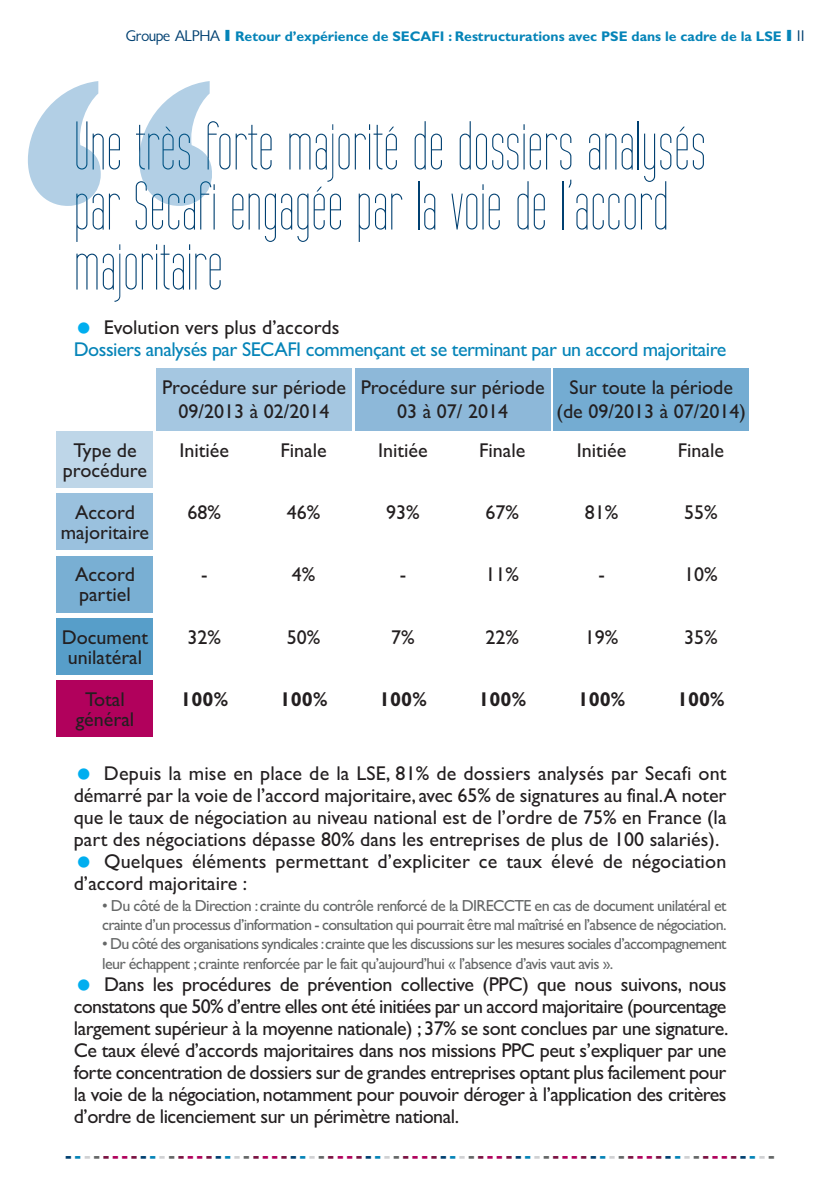
<style>
.page{position:relative;width:840px;height:1191px;background:#fff}
.page>*{position:absolute;margin:0;border:0;box-sizing:border-box;transform-origin:0 0}
.t1{font:70px/60px "Tall Films";color:#004071}
.t2{font:20px/22px "Gill Sans";color:#231f20;text-align:center}
.t3{font:700 20px "Gill Sans";color:#7b1342}
.t4{font:20px "Gill Sans";letter-spacing:-.025em;color:#0584b8}
.t5{font:700 20px "Gill Sans";color:#231f20}
.t6{font:16px/19.2px "Gill Sans";letter-spacing:-.045em;color:#656767}
.t7{font:700 14px "Gill Sans";color:#0584b8}
.s1{font-family:"Gill Light Gab CL";font-weight:400;font-size:16px;color:#004071}
.s2{font-family:"Gill Sans Extra Bold Display";font-weight:400;font-size:16px}
.s3{color:#004071}
.s4{color:#0584b8}
.s5{color:#d0d1d3}
.s6{color:#656767}
.s7{color:#b1015c}
</style>
<div class="page">
<svg style="left:28px;top:81px;width:184px;height:125px"></svg>
<svg style="left:76px;top:121px;width:132px;height:49px"></svg>
<svg style="left:76px;top:181px;width:134px;height:24px"></svg>
<div style="left:57px;top:431px;width:96px;height:57px;background:#bed6e8"></div>
<div style="left:57px;top:493px;width:96px;height:57px;background:#9ac1de"></div>
<div style="left:57px;top:556px;width:96px;height:56px;background:#79afd3"></div>
<div style="left:57px;top:618px;width:96px;height:57px;background:#579ec9"></div>
<div style="left:57px;top:680px;width:96px;height:57px;background:#b1015c"></div>
<div style="left:156px;top:369px;width:195px;height:62px;background:#a5c7e1"></div>
<div style="left:354px;top:369px;width:196px;height:62px;background:#8db8d9"></div>
<div style="left:553px;top:369px;width:195px;height:62px;background:#74acd2"></div>
<p class="t7" style="left:126px;top:32px;width:679px"><span class="s1">Groupe ALPHA</span> <span class="s2">I</span> Retour d’expérience de SECAFI : Restructurations avec PSE dans le cadre de la LSE <span class="s2">I</span> <span class="s1">11</span></p>
<h1 class="t1" style="left:74px;top:122px;width:634px">Une très forte majorité de dossiers analysés par Secafi engagée par la voie de l’accord majoritaire</h1>
<p class="t2" style="left:104px;top:318px;width:237px">Evolution vers plus d’accords</p>
<p class="t4" style="left:74px;top:343px;width:653px">Dossiers analysés par SECAFI commençant et se terminant par un accord majoritaire</p>
<p class="t2" style="left:162px;top:378px;width:185px;line-height:24px">Procédure sur période<br>09/2013 à 02/2014</p>
<p class="t2" style="left:360px;top:378px;width:185px;line-height:24px">Procédure sur période<br>03 à 07/ 2014</p>
<p class="t2" style="left:556px;top:378px;width:191px;line-height:24px">Sur toute la période (de 09/2013 à 07/2014)</p>
<p class="t2" style="left:63px;top:442px;width:86px;line-height:20px">Type de procédure</p>
<p class="t2" style="left:179px;top:441px;width:51px">Initiée</p>
<p class="t2" style="left:280px;top:441px;width:48px">Finale</p>
<p class="t2" style="left:378px;top:441px;width:51px">Initiée</p>
<p class="t2" style="left:479px;top:441px;width:48px">Finale</p>
<p class="t2" style="left:576px;top:441px;width:51px">Initiée</p>
<p class="t2" style="left:677px;top:441px;width:48px">Finale</p>
<p class="t2" style="left:187px;top:503px;width:35px">68%</p>
<p class="t2" style="left:287px;top:503px;width:35px">46%</p>
<p class="t2" style="left:386px;top:503px;width:35px">93%</p>
<p class="t2" style="left:485px;top:503px;width:35px">67%</p>
<p class="t2" style="left:584px;top:503px;width:35px">81%</p>
<p class="t2" style="left:683px;top:503px;width:35px">55%</p>
<p class="t2" style="left:61px;top:504px;width:90px;line-height:20px">Accord majoritaire</p>
<p class="t2" style="left:75px;top:567px;width:61px;line-height:20px;text-align:left">Accord partiel</p>
<p class="t2" style="left:62px;top:629px;width:88px;line-height:20px">Document unilatéral</p>
<p class="t2" style="left:76px;top:691px;width:60px;line-height:20px">Total général</p>
<p class="t2" style="left:201px;top:566px;width:8px">-</p>
<p class="t2" style="left:292px;top:566px;width:25px">4%</p>
<p class="t2" style="left:399px;top:566px;width:8px">-</p>
<p class="t2" style="left:485px;top:566px;width:35px">11%</p>
<p class="t2" style="left:598px;top:566px;width:8px">-</p>
<p class="t2" style="left:683px;top:566px;width:35px">10%</p>
<p class="t2" style="left:187px;top:628px;width:35px">32%</p>
<p class="t2" style="left:287px;top:628px;width:35px">50%</p>
<p class="t2" style="left:391px;top:628px;width:25px">7%</p>
<p class="t2" style="left:485px;top:628px;width:35px">22%</p>
<p class="t2" style="left:584px;top:628px;width:35px">19%</p>
<p class="t2" style="left:683px;top:628px;width:35px">35%</p>
<p class="t5" style="left:180px;top:692px;width:49px">100%</p>
<p class="t5" style="left:280px;top:692px;width:49px">100%</p>
<p class="t5" style="left:379px;top:692px;width:49px">100%</p>
<p class="t5" style="left:478px;top:692px;width:49px">100%</p>
<p class="t5" style="left:577px;top:692px;width:49px">100%</p>
<p class="t5" style="left:676px;top:692px;width:49px">100%</p>
<p class="t2" style="left:104px;top:764px;width:623px">Depuis la mise en place de la LSE, 81% de dossiers analysés par Secafi ont</p>
<p class="t2" style="left:74px;top:786px;width:653px">démarré par la voie de l’accord majoritaire, avec 65% de signatures au final.A noter</p>
<p class="t2" style="left:74px;top:808px;width:654px">que le taux de négociation au niveau national est de l’ordre de 75% en France (la</p>
<p class="t2" style="left:74px;top:830px;width:646px">part des négociations dépasse 80% dans les entreprises de plus de 100 salariés).</p>
<p class="t2" style="left:104px;top:852px;width:623px">Quelques éléments permettant d’expliciter ce taux élevé de négociation</p>
<p class="t2" style="left:74px;top:874px;width:175px">d’accord majoritaire :</p>
<p class="t6" style="left:102px;top:897px;width:625px">• Du côté de la Direction : crainte du contrôle renforcé de la DIRECCTE en cas de document unilatéral et crainte d’un processus d’information - consultation qui pourrait être mal maîtrisé en l’absence de négociation.</p>
<p class="t6" style="left:102px;top:936px;width:625px">• Du côté des organisations syndicales :crainte que les discussions sur les mesures sociales d’accompagnement leur échappent ; crainte renforcée par le fait qu’aujourd’hui « l’absence d’avis vaut avis ».</p>
<p class="t2" style="left:74px;top:975px;width:656px;text-align:justify;text-indent:30px">Dans les procédures de prévention collective (PPC) que nous suivons, nous constatons que 50% d’entre elles ont été initiées par un accord majoritaire (pourcentage largement supérieur à la moyenne nationale) ; 37% se sont conclues par une signature.<br>Ce taux élevé d’accords majoritaires dans nos missions PPC peut s’expliquer par une forte concentration de dossiers sur de grandes entreprises optant plus facilement pour la voie de la négociation, notamment pour pouvoir déroger à l’application des critères d’ordre de licenciement sur un périmètre national.</p>
<p class="t3" style="left:65px;top:1148px;width:710px"><span class="s3">-</span><span class="s4">-</span><span class="s5">-</span><span class="s6">-</span>-<span class="s7">--</span>-<span class="s3">-</span><span class="s4">-</span><span class="s5">-</span><span class="s6">-</span>-<span class="s7">--</span>-<span class="s3">-</span><span class="s4">-</span><span class="s5">-</span><span class="s6">-</span>-<span class="s7">--</span>-<span class="s3">-</span><span class="s4">-</span><span class="s5">-</span><span class="s6">-</span>-<span class="s7">--</span>-<span class="s3">-</span><span class="s4">-</span><span class="s5">-</span><span class="s6">-</span>-<span class="s7">--</span>-<span class="s3">-</span><span class="s4">-</span><span class="s5">-</span><span class="s6">-</span>-<span class="s7">--</span>-<span class="s3">-</span><span class="s4">-</span><span class="s5">-</span><span class="s6">-</span>-<span class="s7">--</span>-<span class="s3">-</span><span class="s4">-</span><span class="s5">-</span><span class="s6">-</span>-<span class="s7">--</span>-<span class="s3">-</span><span class="s4">-</span><span class="s5">-</span><span class="s6">-</span>-<span class="s7">--</span>-<span class="s3">-</span><span class="s4">-</span><span class="s5">-</span><span class="s6">-</span></p>
</div>
